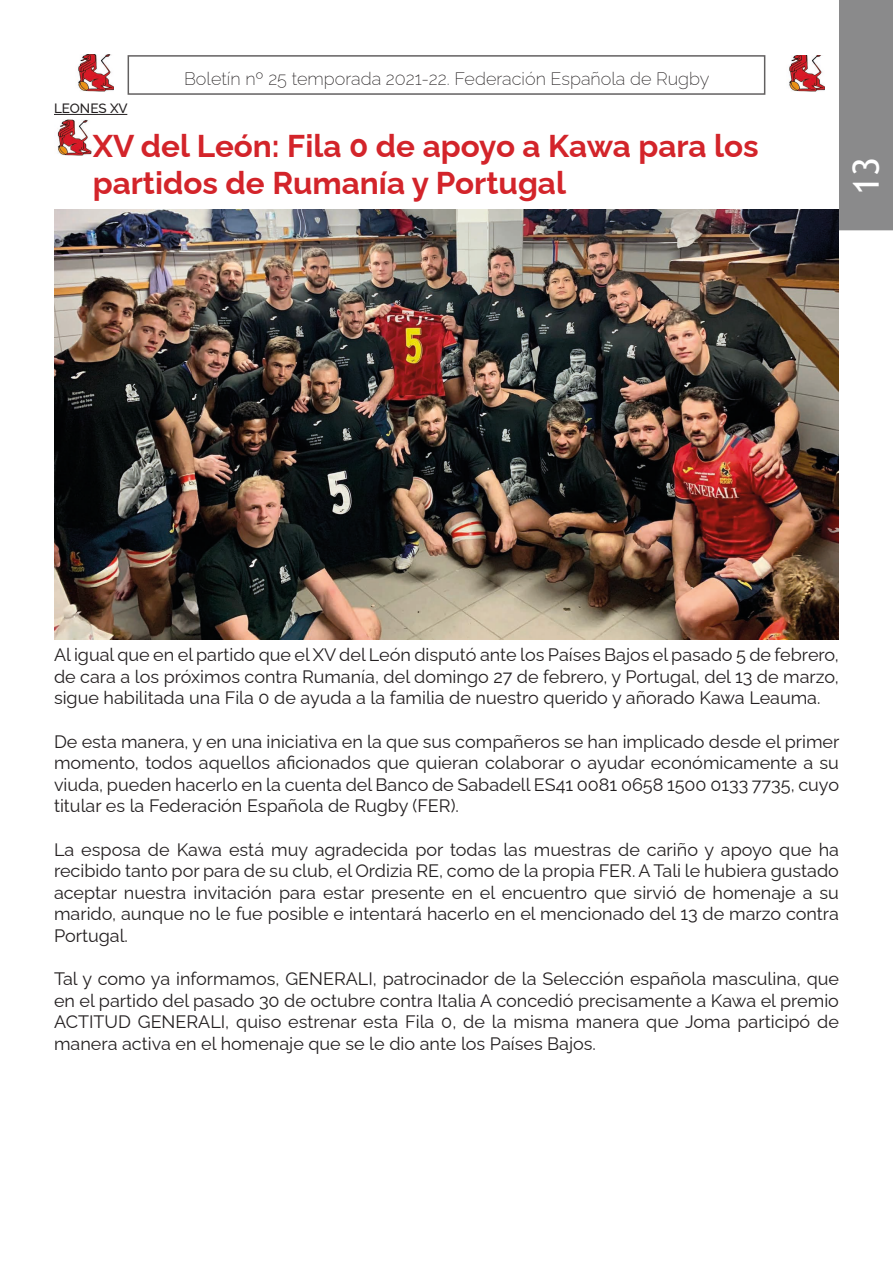
<style>
.page{position:relative;width:893px;height:1263px;background:#fff}
.page>*{position:absolute;margin:0;border:0;box-sizing:border-box;transform-origin:0 0}
.t1{font:36px "Trebuchet MS";color:#fff}
.t2{font:700 31.5px/37.8px "Raleway";color:#d3242a}
.t3{font:18px/21.6px "Raleway";color:#231f20;text-align:justify}
.t4{font:200 18px "Raleway";color:#231f20}
.t5{font:500 13.5px "Raleway";color:#231f20}
</style>
<div class="page">
<img style="left:789px;top:55px;width:35px;height:37px">
<img style="left:78px;top:55px;width:35px;height:36px">
<div style="left:839px;top:0;width:54px;height:230px;background:#8a8a8b"></div>
<img style="left:57px;top:119px;width:34px;height:37px">
<hr style="left:54px;top:114px;width:73px;height:1px;background:#231f20">
<img style="left:54px;top:210px;width:785px;height:429px">
<p class="t5" style="left:54px;top:98px;width:75px">LEONES XV</p>
<p class="t4" style="left:184px;top:64px;width:527px">Boletín nº 25 temporada 2021-22. Federación Española de Rugby</p>
<p class="t2" style="left:93px;top:123px;width:668px">XV del León: Fila 0 de apoyo a Kawa para los partidos de Rumanía y Portugal</p>
<h1 class="t1" style="left:843px;top:195px;width:39px;rotate:-90deg">13</h1>
<p class="t3" style="left:54px;top:642px;width:786px">Al igual que en el partido que el XV del León disputó ante los Países Bajos el pasado 5 de febrero, de cara a los próximos contra Rumanía, del domingo 27 de febrero, y Portugal, del 13 de marzo, sigue habilitada una Fila 0 de ayuda a la familia de nuestro querido y añorado Kawa Leauma.</p>
<p class="t3" style="left:54px;top:728px;width:787px">De esta manera, y en una iniciativa en la que sus compañeros se han implicado desde el primer momento, todos aquellos aficionados que quieran colaborar o ayudar económicamente a su viuda, pueden hacerlo en la cuenta del Banco de Sabadell ES41 0081 0658 1500 0133 7735, cuyo titular es la Federación Española de Rugby (FER).</p>
<p class="t3" style="left:54px;top:836px;width:786px">La esposa de Kawa está muy agradecida por todas las muestras de cariño y apoyo que ha recibido tanto por para de su club, el Ordizia RE, como de la propia FER. A Tali le hubiera gustado aceptar nuestra invitación para estar presente en el encuentro que sirvió de homenaje a su marido, aunque no le fue posible e intentará hacerlo en el mencionado del 13 de marzo contra Portugal.</p>
<p class="t3" style="left:54px;top:966px;width:786px">Tal y como ya informamos, GENERALI, patrocinador de la Selección española masculina, que en el partido del pasado 30 de octubre contra Italia A concedió precisamente a Kawa el premio ACTITUD GENERALI, quiso estrenar esta Fila 0, de la misma manera que Joma participó de manera activa en el homenaje que se le dio ante los Países Bajos.</p>
</div>
